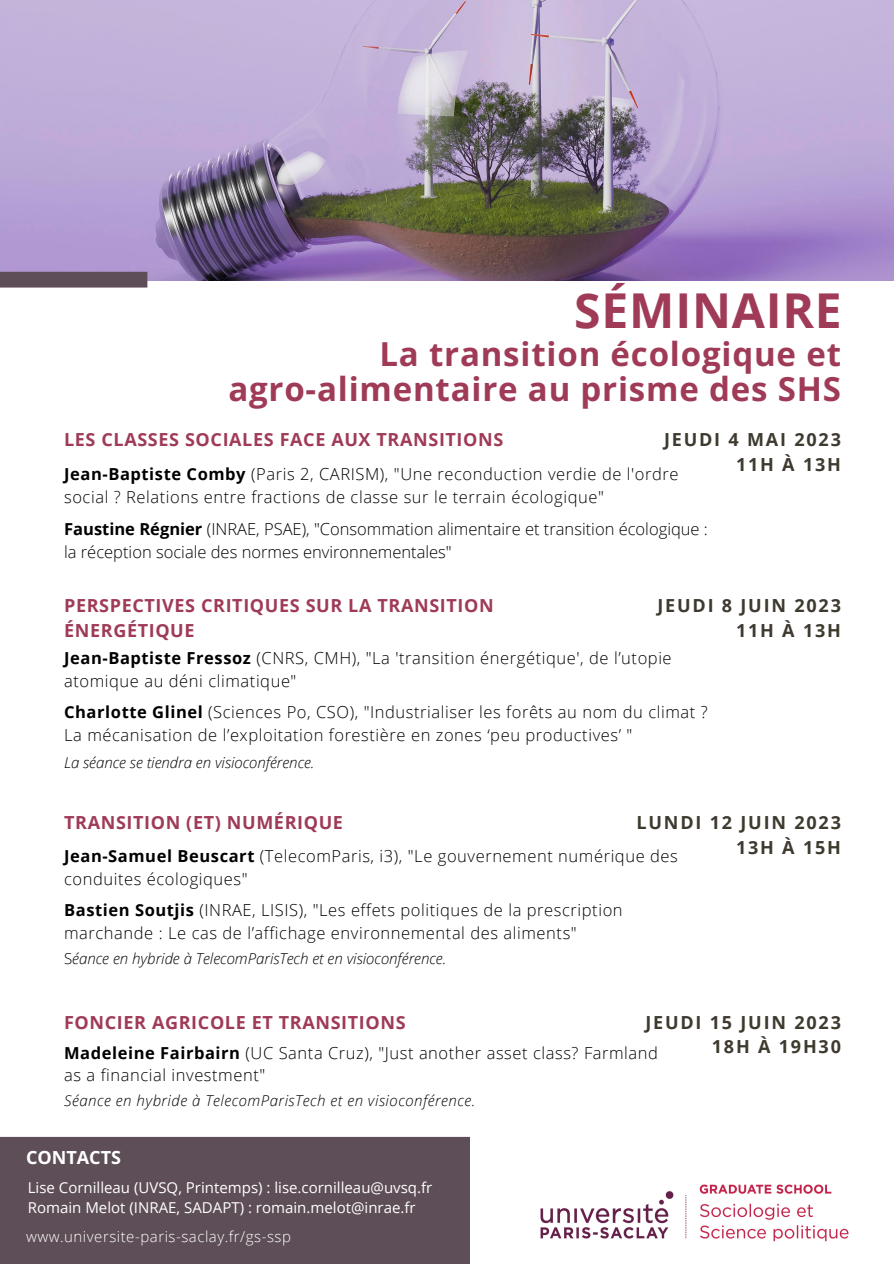
<style>
.page{position:relative;width:894px;height:1264px;background:#fff}
.page>*{position:absolute;margin:0;border:0;box-sizing:border-box;transform-origin:0 0}
.t1{font:700 48px "Open Sans";letter-spacing:.015em;color:#9f3b57}
.t2{font:700 33px "Open Sans";letter-spacing:.025em;color:#9f3b57}
.t3{font:700 18px/24.8px "Open Sans";letter-spacing:.035em;color:#9f3b57}
.t4{font:700 18px "Open Sans";letter-spacing:.1em;color:#3e3a2f}
.t5{font:700 18px "Open Sans";color:#fff}
.t6{font:300 16.5px/23px "Open Sans";letter-spacing:.035em;color:#000}
.t7{font:300 16.5px/23px "Open Sans";color:#000}
.t8{font:15px "Open Sans";color:#fff}
.t9{font:italic 300 15px "Open Sans";color:#000}
.t10{font:italic 300 15px "Open Sans";letter-spacing:.035em;color:#000}
.t11{font:300 15px "Open Sans";letter-spacing:.035em;color:#fff}
.s1{font-weight:700}
.s2{font-style:normal}
</style>
<div class="page">
<img style="left:0;top:0;width:893px;height:280px">
<img style="left:540px;top:1184px;width:309px;height:58px">
<div style="left:0;top:1136px;width:469px;height:127px;background:#5e4e57"></div>
<div style="left:0;top:272px;width:147px;height:15px;background:#5e4e57"></div>
<p class="t1" style="left:574px;top:277px;width:269px">SÉMINAIRE</p>
<p class="t2" style="left:379px;top:331px;width:463px">La transition écologique et</p>
<p class="t2" style="left:228px;top:365px;width:614px">agro-alimentaire au prisme des SHS</p>
<p class="t3" style="left:64px;top:426px;width:440px">LES CLASSES SOCIALES FACE AUX TRANSITIONS</p>
<p class="t6" style="left:64px;top:462px;width:616px"><span class="s1">Jean-Baptiste Comby</span> (Paris 2, CARISM), "Une reconduction verdie de l'ordre social ? Relations entre fractions de classe sur le terrain écologique"</p>
<p class="t7" style="left:64px;top:516px;width:645px"><span class="s1">Faustine Régnier</span> (INRAE, PSAE), "Consommation alimentaire et transition écologique : la réception sociale des normes environnementales"</p>
<p class="t4" style="left:663px;top:427px;width:178px">JEUDI 4 MAI 2023</p>
<p class="t4" style="left:735px;top:451px;width:106px">11H À 13H</p>
<p class="t3" style="left:64px;top:592px;width:431px">PERSPECTIVES CRITIQUES SUR LA TRANSITION<br>ÉNERGÉTIQUE</p>
<p class="t6" style="left:64px;top:645px;width:609px"><span class="s1">Jean-Baptiste Fressoz</span> (CNRS, CMH), "La 'transition énergétique', de l’utopie atomique au déni climatique"</p>
<p class="t6" style="left:64px;top:699px;width:645px"><span class="s1">Charlotte Glinel</span> (Sciences Po, CSO), "Industrialiser les forêts au nom du climat ?</p>
<p class="t6" style="left:64px;top:723px;width:569px">La mécanisation de l’exploitation forestière en zones ‘peu productives’ "</p>
<p class="t9" style="left:64px;top:751px;width:252px">La séance se tiendra en visioconférence.</p>
<p class="t4" style="left:657px;top:592px;width:185px">JEUDI 8 JUIN 2023</p>
<p class="t4" style="left:735px;top:617px;width:106px">11H À 13H</p>
<p class="t3" style="left:64px;top:809px;width:280px">TRANSITION (ET) NUMÉRIQUE</p>
<p class="t6" style="left:64px;top:844px;width:615px"><span class="s1">Jean-Samuel Beuscart</span> (TelecomParis, i3), "Le gouvernement numérique des conduites écologiques"</p>
<p class="t6" style="left:64px;top:898px;width:560px"><span class="s1">Bastien Soutjis</span> (INRAE, LISIS), "Les effets politiques de la prescription marchande : Le cas de l’affichage environnemental des aliments"</p>
<p class="t9" style="left:64px;top:948px;width:383px"><span class="s2">S</span>éance en hybride à TelecomParisTech et en visioconférence.</p>
<p class="t4" style="left:636px;top:809px;width:206px">LUNDI 12 JUIN 2023</p>
<p class="t4" style="left:735px;top:834px;width:106px">13H À 15H</p>
<p class="t3" style="left:64px;top:1009px;width:343px">FONCIER AGRICOLE ET TRANSITIONS</p>
<p class="t6" style="left:64px;top:1040px;width:595px"><span class="s1">Madeleine Fairbairn</span> (UC Santa Cruz), "Just another asset class? Farmland</p>
<p class="t6" style="left:64px;top:1063px;width:203px">as a financial investment"</p>
<p class="t10" style="left:64px;top:1090px;width:412px">Séance en hybride à TelecomParisTech et en visioconférence.</p>
<p class="t4" style="left:645px;top:1009px;width:197px">JEUDI 15 JUIN 2023</p>
<p class="t4" style="left:711px;top:1034px;width:131px">18H À 19H30</p>
<p class="t5" style="left:26px;top:1144px;width:97px">CONTACTS</p>
<p class="t8" style="left:28px;top:1176px;width:406px">Lise Cornilleau (UVSQ, Printemps) : lise.cornilleau@uvsq.fr</p>
<p class="t8" style="left:28px;top:1197px;width:389px">Romain Melot (INRAE, SADAPT) : romain.melot@inrae.fr</p>
<p class="t11" style="left:26px;top:1225px;width:266px">www.universite-paris-saclay.fr/gs-ssp</p>
</div>
